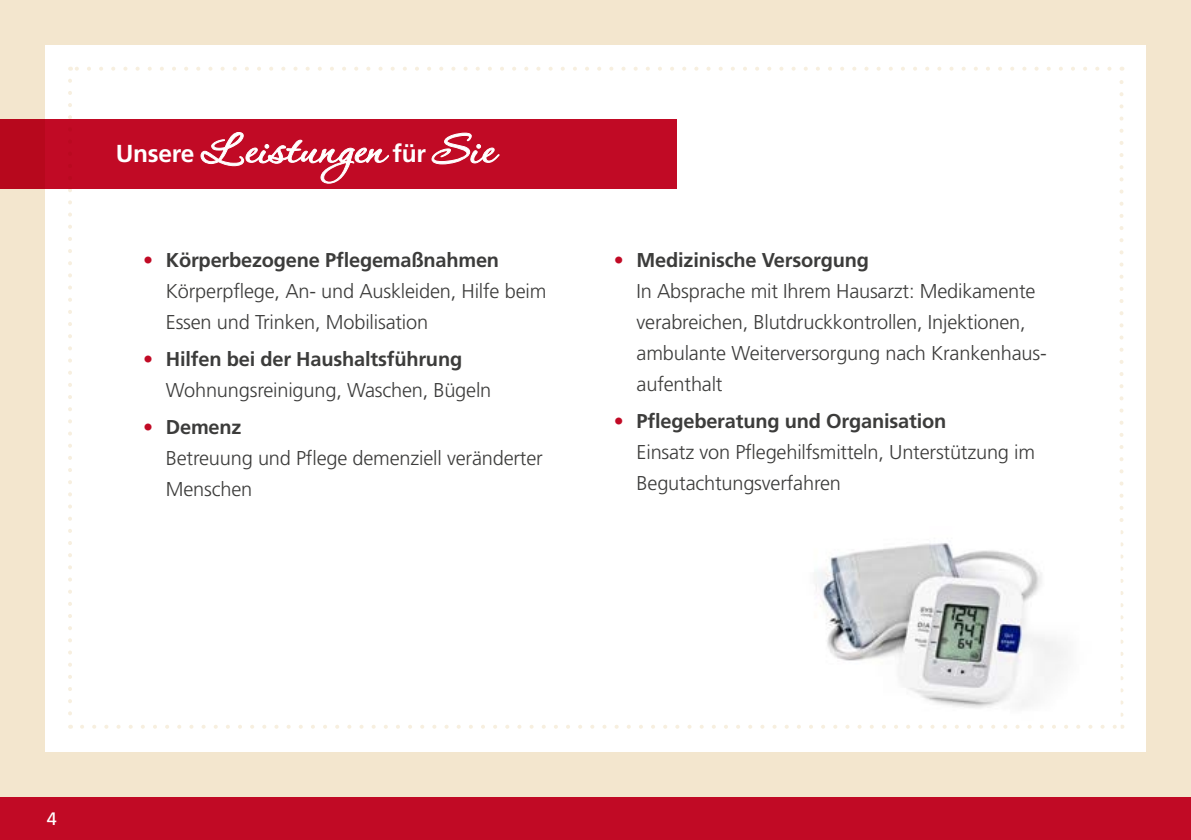
<style>
.page{position:relative;width:1191px;height:840px;background:#fff}
.page>*{position:absolute;margin:0;border:0;box-sizing:border-box;transform-origin:0 0}
.t1{font:700 51.8px "Corinthia Professional";letter-spacing:-.01em;color:#fff}
.t2{font:300 20px/31px "Frutiger";letter-spacing:-.01em;color:#3c3c3b}
.t3{font:18px "Frutiger";color:#fff}
.s1{font-family:"Frutiger";font-size:24.6px}
.s2{color:#c10a25}
.s3{font-weight:700}
</style>
<div class="page">
<div style="left:0;top:0;width:1191px;height:831px;background:#f3e6ce"></div>
<div style="left:45px;top:45px;width:1100px;height:706px;background:#fff"></div>
<svg style="left:82px;top:725px;width:1033px;height:3px"></svg>
<svg style="left:68px;top:81px;width:4px;height:647px"></svg>
<svg style="left:1119px;top:67px;width:4px;height:647px"></svg>
<svg style="left:70px;top:67px;width:1039px;height:4px"></svg>
<div style="left:0;top:119px;width:677px;height:70px;background:#c10a25"></div>
<svg style="left:200px;top:132px;width:189px;height:52px"></svg>
<svg style="left:431px;top:132px;width:69px;height:33px"></svg>
<div style="left:0;top:797px;width:1191px;height:42px;background:#c10a25"></div>
<img style="left:814px;top:543px;width:252px;height:165px">
<h1 class="t1" style="left:116px;top:123px;width:380px"><span class="s1">Unsere</span> Leistungen <span class="s1">für</span> Sie</h1>
<p class="t2" style="left:166px;top:245px;width:382px;text-indent:-23px"><span class="s2">•</span> <span class="s3">Körperbezogene Pflegemaßnahmen<br></span>Körperpflege, An- und Auskleiden, Hilfe beim<br>Essen und Trinken, Mobilisation</p>
<p class="t2" style="left:166px;top:343px;width:327px;text-indent:-23px"><span class="s2">•</span> <span class="s3">Hilfen bei der Haushaltsführung<br></span>Wohnungsreinigung, Waschen, Bügeln</p>
<p class="t2" style="left:166px;top:411px;width:378px;text-indent:-23px"><span class="s2">•</span> <span class="s3">Demenz<br></span>Betreuung und Pflege demenziell veränderter<br>Menschen</p>
<p class="t2" style="left:636px;top:245px;width:411px;text-indent:-23px"><span class="s2">•</span> <span class="s3">Medizinische Versorgung<br></span>In Absprache mit Ihrem Hausarzt: Medikamente verabreichen, Blutdruckkontrollen, Injektionen, ambulante Weiterversorgung nach Krankenhaus&shy;aufenthalt</p>
<p class="t2" style="left:636px;top:405px;width:400px;text-indent:-23px"><span class="s2">•</span> <span class="s3">Pflegeberatung und Organisation<br></span>Einsatz von Pflegehilfsmitteln, Unterstützung im<br>Begutachtungsverfahren</p>
<p class="t3" style="left:47px;top:807px;width:12px">4</p>
</div>
